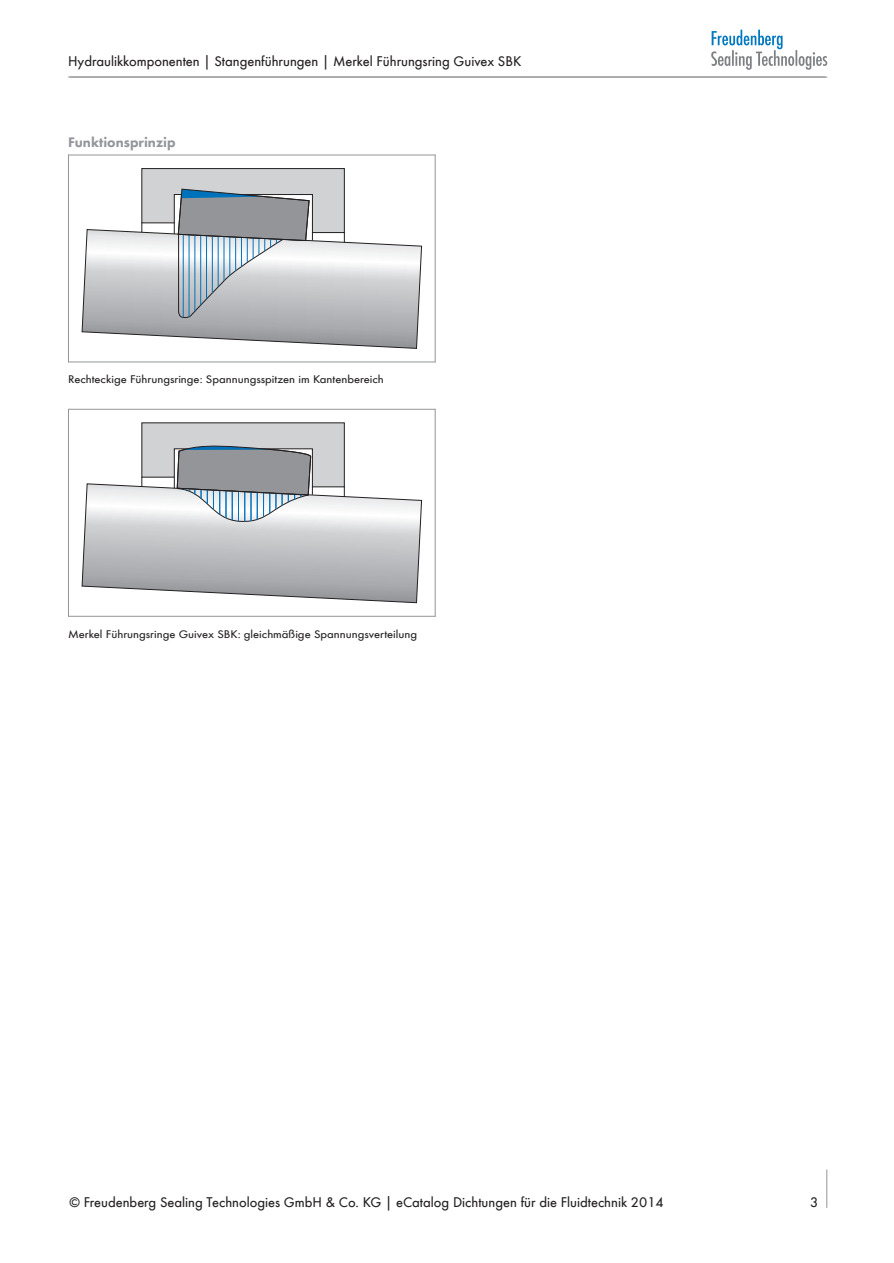
<style>
.page{position:relative;width:894px;height:1263px;background:#fff}
.page>*{position:absolute;margin:0;border:0;box-sizing:border-box;transform-origin:0 0}
.t1{font:14.25px "Simrit Futura";color:#231f20}
.t2{font:700 14.25px "Simrit Futura";color:#939598}
.t3{font:11.25px "Simrit Futura";color:#231f20;scale:1.1 1}
</style>
<div class="page">
<hr style="left:826px;top:1170px;width:1px;height:38px;background:#939598">
<svg style="left:711px;top:30px;width:115px;height:40px"></svg>
<hr style="left:70px;top:77px;width:756px;height:1px;background:#939598">
<svg style="left:82px;top:168px;width:340px;height:181px"></svg>
<hr style="left:68px;top:155px;width:1px;height:207px;background:#939598">
<hr style="left:68px;top:155px;width:367px;height:1px;background:#939598">
<hr style="left:434px;top:155px;width:1px;height:207px;background:#939598">
<hr style="left:68px;top:362px;width:367px;height:1px;background:#939598">
<svg style="left:82px;top:422px;width:340px;height:181px"></svg>
<hr style="left:68px;top:409px;width:1px;height:208px;background:#939598">
<hr style="left:68px;top:409px;width:367px;height:1px;background:#939598">
<hr style="left:434px;top:409px;width:1px;height:208px;background:#939598">
<hr style="left:68px;top:616px;width:367px;height:1px;background:#939598">
<hr style="left:68px;top:77px;width:757px;height:1px;background:#939598">
<p class="t1" style="left:68px;top:52px;width:454px">Hydraulikkomponenten | Stangenführungen | Merkel Führungsring Guivex SBK</p>
<p class="t2" style="left:68px;top:133px;width:109px">Funktionsprinzip</p>
<p class="t3" style="left:68px;top:373px;width:288px">Rechteckige Führungsringe: Spannungsspitzen im Kantenbereich</p>
<p class="t3" style="left:68px;top:627px;width:319px">Merkel Führungsringe Guivex SBK: gleichmäßige Spannungsverteilung</p>
<p class="t1" style="left:69px;top:1193px;width:595px">© Freudenberg Sealing Technologies GmbH &amp; Co. KG | eCatalog Dichtungen für die Fluidtechnik 2014</p>
<p class="t1" style="left:809px;top:1193px;width:10px">3</p>
</div>
